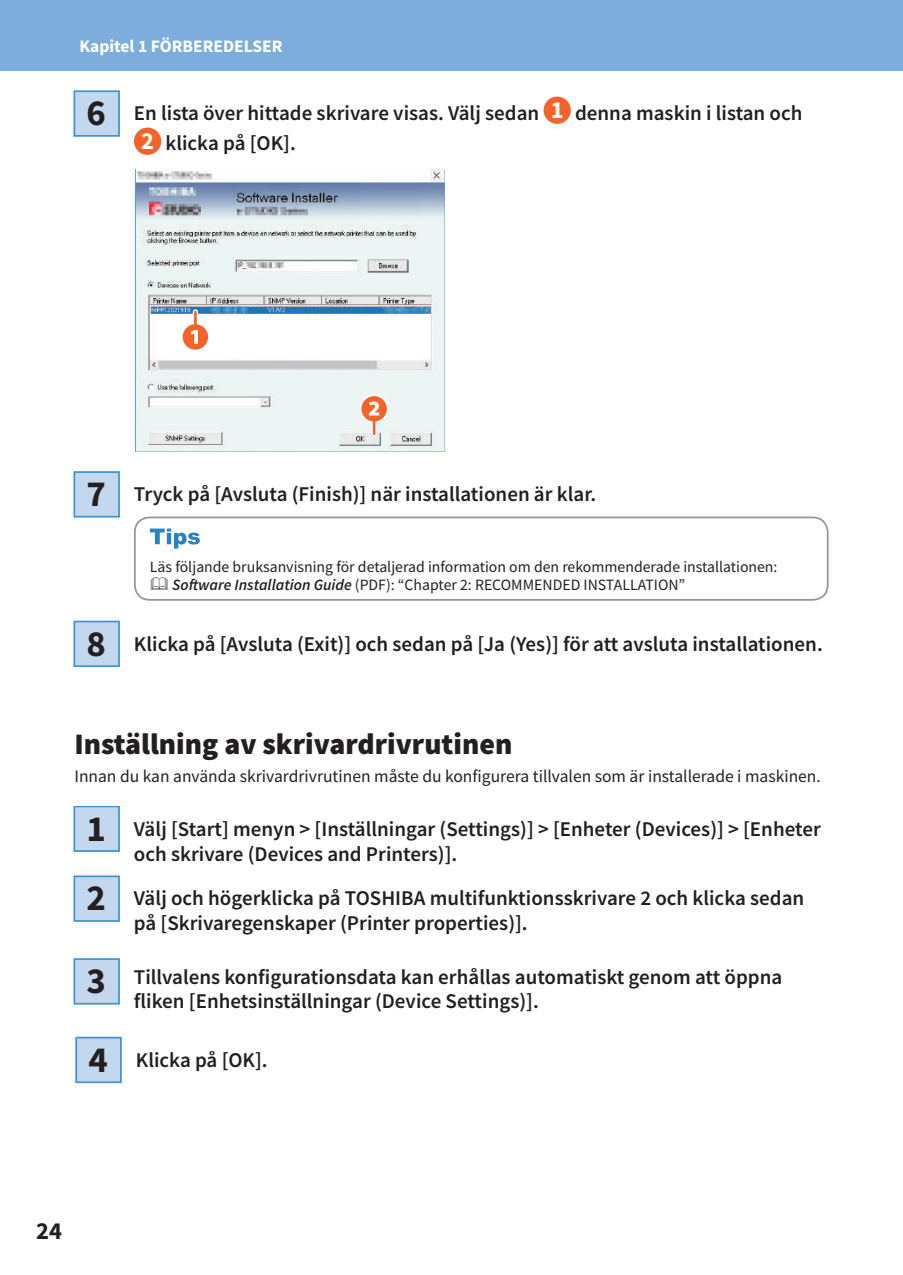
<style>
.page{position:relative;width:903px;height:1275px;background:#fff}
.page>*{position:absolute;margin:0;border:0;box-sizing:border-box;transform-origin:0 0}
.t1{font:700 36.75px "Source Sans Pro";color:#231f20}
.t2{font:900 29.75px "Source Sans Pro";color:#231f20}
.t3{font:700 24.5px "Source Sans Pro";color:#231f20}
.t4{font:600 21px/24.5px "Source Sans Pro";color:#231f20}
.t5{font:17.5px "Source Sans Pro";color:#231f20}
.t6{font:700 17.5px "Source Sans Pro";color:#fff}
.t7{font:15.75px/18.4px "Source Sans Pro";color:#231f20}
.s1{font-weight:700;font-size:24.5px;color:#fff}
.s2{font-weight:700;font-size:36.75px}
.s3{font-weight:600;font-style:italic}
</style>
<div class="page">
<div style="left:0;top:0;width:903px;height:71px;background:#7daddc"></div>
<div style="left:74px;top:472px;width:45px;height:45px;background:#c3d7ee"></div>
<div style="left:73px;top:471px;width:47px;height:47px;border:2px solid #4194d0"></div>
<div style="left:74px;top:621px;width:45px;height:45px;background:#c3d7ee"></div>
<div style="left:73px;top:621px;width:47px;height:46px;border:2px solid #4194d0"></div>
<div style="left:74px;top:806px;width:45px;height:45px;background:#c3d7ee"></div>
<div style="left:73px;top:806px;width:47px;height:46px;border:2px solid #4194d0"></div>
<div style="left:74px;top:876px;width:45px;height:45px;background:#c3d7ee"></div>
<div style="left:73px;top:875px;width:47px;height:47px;border:2px solid #4194d0"></div>
<div style="left:74px;top:959px;width:45px;height:45px;background:#c3d7ee"></div>
<div style="left:73px;top:958px;width:47px;height:47px;border:2px solid #4194d0"></div>
<div style="left:76px;top:1038px;width:45px;height:44px;background:#c3d7ee"></div>
<div style="left:75px;top:1037px;width:47px;height:46px;border:2px solid #4194d0"></div>
<div style="left:543px;top:97px;width:28px;height:27px;background:#f26428;border-radius:50%"></div>
<div style="left:134px;top:128px;width:27px;height:27px;background:#f26428;border-radius:50%"></div>
<div style="left:74px;top:91px;width:45px;height:45px;background:#c3d7ee"></div>
<div style="left:73px;top:90px;width:47px;height:47px;border:2px solid #4194d0"></div>
<div style="left:134px;top:517px;width:694px;height:84px;border:2px solid #939598;border-radius:15px"></div>
<svg style="left:150px;top:529px;width:50px;height:20px"></svg>
<img style="left:136px;top:169px;width:309px;height:282px">
<div style="left:181px;top:322px;width:29px;height:29px;border:5px solid #fff;border-radius:50%"></div>
<div style="left:193px;top:312px;width:5px;height:25px;background:#fff"></div>
<hr style="left:194px;top:312px;width:3px;height:25px;background:#f26428">
<div style="left:184px;top:325px;width:23px;height:24px;background:#f26428;border-radius:50%"></div>
<div style="left:183px;top:324px;width:25px;height:26px;border:2px solid #f26428;border-radius:50%"></div>
<svg style="left:191px;top:330px;width:7px;height:14px"></svg>
<div style="left:360px;top:394px;width:29px;height:29px;border:5px solid #fff;border-radius:50%"></div>
<svg style="left:371px;top:421px;width:6px;height:13px"></svg>
<hr style="left:373px;top:409px;width:2px;height:25px;background:#f26428">
<div style="left:362px;top:397px;width:24px;height:24px;background:#f26428;border-radius:50%"></div>
<div style="left:361px;top:396px;width:26px;height:25px;border:2px solid #f26428;border-radius:50%"></div>
<svg style="left:369px;top:401px;width:10px;height:14px"></svg>
<p class="t6" style="left:79px;top:34px;width:205px">Kapitel 1 FÖRBEREDELSER</p>
<h1 class="t1" style="left:86px;top:88px;width:21px">6</h1>
<p class="t4" style="left:141px;top:98px;width:663px;line-height:29.8px;text-indent:-7px">En lista över hittade skrivare visas. Välj sedan <span class="s1">1</span> denna maskin i listan och<br><span class="s1">2</span> klicka på [OK].</p>
<p class="t4" style="left:86px;top:482px;width:511px"><span class="s2">7</span> Tryck på [Avsluta (Finish)] när installationen är klar.</p>
<p class="t7" style="left:172px;top:557px;width:607px;text-indent:-22px">Läs följande bruksanvisning för detaljerad information om den rekommenderade installationen:<br><span class="s3">Software Installation Guide</span> (PDF): “Chapter 2: RECOMMENDED INSTALLATION”</p>
<p class="t4" style="left:86px;top:631px;width:738px"><span class="s2">8</span> Klicka på [Avsluta (Exit)] och sedan på [Ja (Yes)] för att avsluta installationen.</p>
<h2 class="t2" style="left:74px;top:723px;width:439px">Inställning av skrivardrivrutinen</h2>
<p class="t5" style="left:74px;top:765px;width:748px">Innan du kan använda skrivardrivrutinen måste du konfigurera tillvalen som är installerade i maskinen.</p>
<p class="t4" style="left:134px;top:817px;width:688px">Välj [Start] menyn &gt; [Inställningar (Settings)] &gt; [Enheter (Devices)] &gt; [Enheter och skrivare (Devices and Printers)].</p>
<h1 class="t1" style="left:86px;top:803px;width:21px">1</h1>
<h1 class="t1" style="left:86px;top:873px;width:21px">2</h1>
<h1 class="t1" style="left:86px;top:956px;width:21px">3</h1>
<p class="t4" style="left:134px;top:886px;width:672px">Välj och högerklicka på TOSHIBA multifunktionsskrivare 2 och klicka sedan på [Skrivaregenskaper (Printer properties)].</p>
<p class="t4" style="left:134px;top:964px;width:650px">Tillvalens konfigurationsdata kan erhållas automatiskt genom att öppna fliken [Enhetsinställningar (Device Settings)].</p>
<p class="t4" style="left:88px;top:1047px;width:181px"><span class="s2">4</span> Klicka på [OK].</p>
<p class="t3" style="left:36px;top:1214px;width:27px">24</p>
</div>
